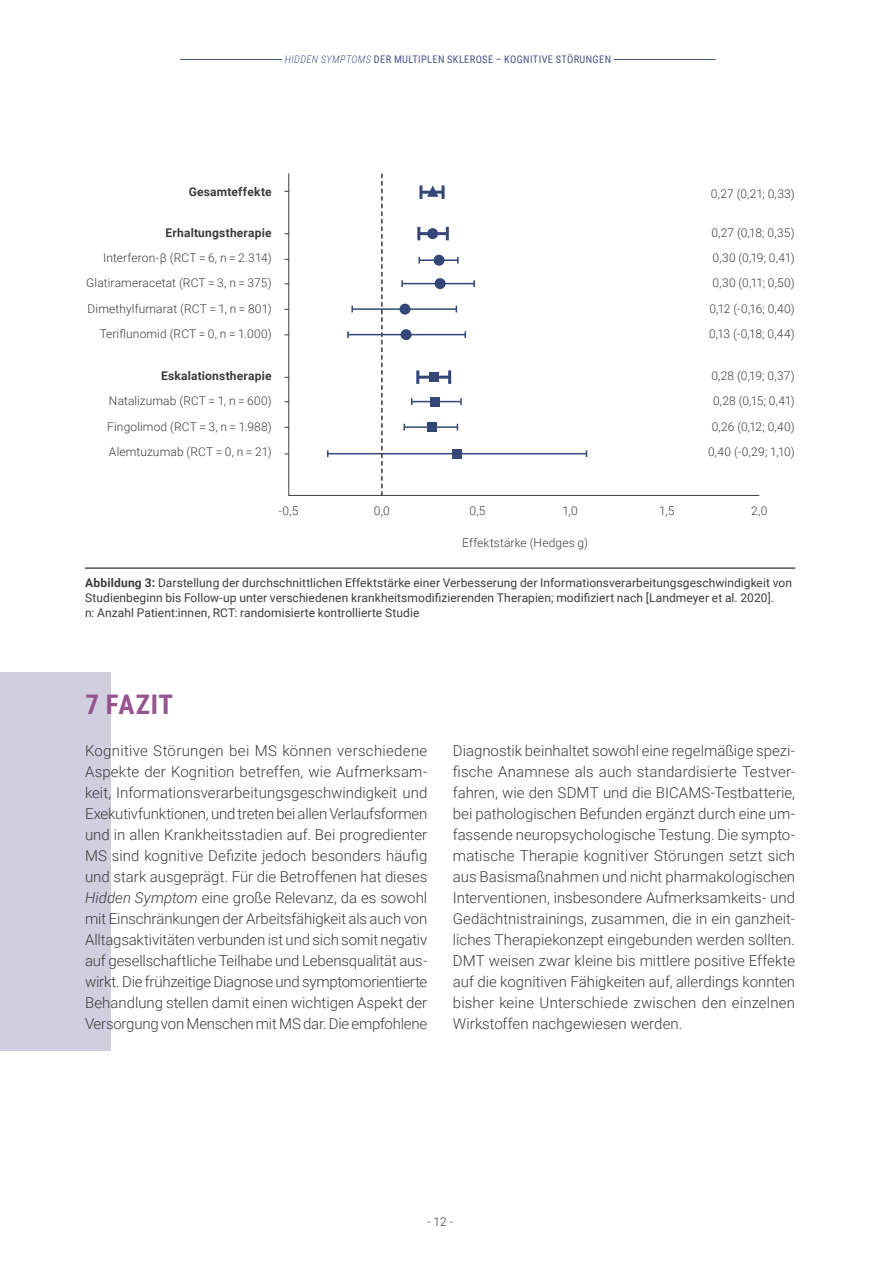
<style>
.page{position:relative;width:893px;height:1263px;background:#fff}
.page>*{position:absolute;margin:0;border:0;box-sizing:border-box;transform-origin:0 0}
.t1{font:700 27px "Roboto Condensed";letter-spacing:.025em;color:#955490}
.t2{font:300 15px/21px "Roboto";letter-spacing:-.005em;color:#3c3c3a;text-align:justify}
.t3{font:300 12px "Roboto";letter-spacing:.01em;color:#3c3c3a}
.t4{font:12px/15px "Roboto";letter-spacing:.005em;color:#3c3c3a}
.t5{font:700 12px "Roboto";letter-spacing:.015em;color:#3c3c3a}
.t6{font:10.5px "Roboto Condensed";letter-spacing:.035em;color:#4a5485}
.s1{font-weight:300;font-style:italic}
.s2{font-weight:700}
.s3{font-style:italic}
</style>
<div class="page">
<hr style="left:180px;top:59px;width:102px;height:1px;background:#4a5485">
<hr style="left:614px;top:59px;width:102px;height:1px;background:#4a5485">
<div style="left:0;top:672px;width:111px;height:378px;background:#d0cedf"></div>
<hr style="left:85px;top:568px;width:710px;height:1px;background:#000">
<svg style="left:288px;top:173px;width:472px;height:323px"></svg>
<div style="left:429px;top:372px;width:9px;height:10px;background:#354678"></div>
<div style="left:430px;top:397px;width:10px;height:9px;background:#354678"></div>
<div style="left:427px;top:422px;width:9px;height:10px;background:#354678"></div>
<div style="left:452px;top:449px;width:10px;height:9px;background:#354678"></div>
<svg style="left:427px;top:185px;width:11px;height:12px"></svg>
<p class="t6" style="left:285px;top:52px;width:328px"><span class="s1">HIDDEN SYMPTOMS</span> DER MULTIPLEN SKLEROSE – KOGNITIVE STÖRUNGEN</p>
<p class="t5" style="left:189px;top:183px;width:84px">Gesamteffekte</p>
<p class="t5" style="left:166px;top:224px;width:108px">Erhaltungstherapie</p>
<p class="t3" style="left:711px;top:224px;width:85px">0,27 (0,18; 0,35)</p>
<p class="t3" style="left:711px;top:185px;width:85px">0,27 (0,21; 0,33)</p>
<p class="t3" style="left:103px;top:249px;width:170px">Interferon-β (RCT = 6, n = 2.314)</p>
<p class="t3" style="left:713px;top:249px;width:84px">0,30 (0,19; 0,41)</p>
<p class="t3" style="left:86px;top:274px;width:187px">Glatirameracetat (RCT = 3, n = 375)</p>
<p class="t3" style="left:713px;top:274px;width:84px">0,30 (0,11; 0,50)</p>
<p class="t3" style="left:88px;top:300px;width:185px">Dimethylfumarat (RCT = 1, n = 801)</p>
<p class="t3" style="left:709px;top:300px;width:87px">0,12 (-0,16; 0,40)</p>
<p class="t3" style="left:100px;top:325px;width:173px">Teriflunomid (RCT = 0, n = 1.000)</p>
<p class="t3" style="left:709px;top:325px;width:87px">0,13 (-0,18; 0,44)</p>
<p class="t5" style="left:161px;top:367px;width:112px">Eskalationstherapie</p>
<p class="t3" style="left:711px;top:367px;width:85px">0,28 (0,19; 0,37)</p>
<p class="t3" style="left:109px;top:392px;width:164px">Natalizumab (RCT = 1, n = 600)</p>
<p class="t3" style="left:713px;top:392px;width:83px">0,28 (0,15; 0,41)</p>
<p class="t3" style="left:107px;top:418px;width:166px">Fingolimod (RCT = 3, n = 1.988)</p>
<p class="t3" style="left:712px;top:418px;width:84px">0,26 (0,12; 0,40)</p>
<p class="t3" style="left:109px;top:443px;width:164px">Alemtuzumab (RCT = 0, n = 21)</p>
<p class="t3" style="left:708px;top:443px;width:88px">0,40 (-0,29; 1,10)</p>
<p class="t3" style="left:278px;top:502px;width:22px">-0,5</p>
<p class="t3" style="left:374px;top:502px;width:18px">0,0</p>
<p class="t3" style="left:470px;top:502px;width:17px">0,5</p>
<p class="t3" style="left:562px;top:502px;width:17px">1,0</p>
<p class="t3" style="left:659px;top:502px;width:17px">1,5</p>
<p class="t3" style="left:751px;top:502px;width:18px">2,0</p>
<p class="t3" style="left:462px;top:534px;width:127px">Effektstärke (Hedges g)</p>
<p class="t4" style="left:85px;top:575px;width:708px"><span class="s2">Abbildung 3:</span> Darstellung der durchschnittlichen Effektstärke einer Verbesserung der Informationsverarbeitungsgeschwindigkeit von<br>Studienbeginn bis Follow-up unter verschiedenen krankheitsmodifizierenden Therapien; modifiziert nach [Landmeyer et al. 2020].<br>n: Anzahl Patient:innen, RCT: randomisierte kontrollierte Studie</p>
<h1 class="t1" style="left:86px;top:685px;width:89px">7 FAZIT</h1>
<p class="t2" style="left:85px;top:740px;width:344px">Kognitive Störungen bei MS können verschiedene Aspekte der Kognition betreffen, wie Aufmerksam&shy;keit, Informationsverarbeitungsgeschwindigkeit und Exekutivfunktionen, und treten bei allen Verlaufsformen und in allen Krankheitsstadien auf. Bei progredienter MS sind kognitive Defizite jedoch besonders häufig und stark ausgeprägt. Für die Betroffenen hat dieses <span class="s3">Hidden Symptom</span> eine große Relevanz, da es sowohl mit Einschränkungen der Arbeitsfähigkeit als auch von Alltagsaktivitäten verbunden ist und sich somit negativ auf gesellschaftliche Teilhabe und Lebensqualität aus&shy;wirkt. Die frühzeitige Diagnose und symptomorientierte Behandlung stellen damit einen wichtigen Aspekt der Versorgung von Menschen mit MS dar. Die empfohlene</p>
<p class="t2" style="left:453px;top:740px;width:344px">Diagnostik beinhaltet sowohl eine regelmäßige spezi&shy;fische Anamnese als auch standardisierte Testver&shy;fahren, wie den SDMT und die BICAMS-Testbatterie, bei pathologischen Befunden ergänzt durch eine um&shy;fassende neuropsychologische Testung. Die sympto&shy;matische Therapie kognitiver Störungen setzt sich aus Basismaßnahmen und nicht pharmakologischen Interventionen, insbesondere Aufmerksamkeits- und Gedächtnistrainings, zusammen, die in ein ganzheit&shy;liches Therapiekonzept eingebunden werden sollten.<br>DMT weisen zwar kleine bis mittlere positive Effekte auf die kognitiven Fähigkeiten auf, allerdings konnten bisher keine Unterschiede zwischen den einzelnen Wirkstoffen nachgewiesen werden.</p>
<p class="t3" style="left:427px;top:1213px;width:27px">- 12 -</p>
</div>
